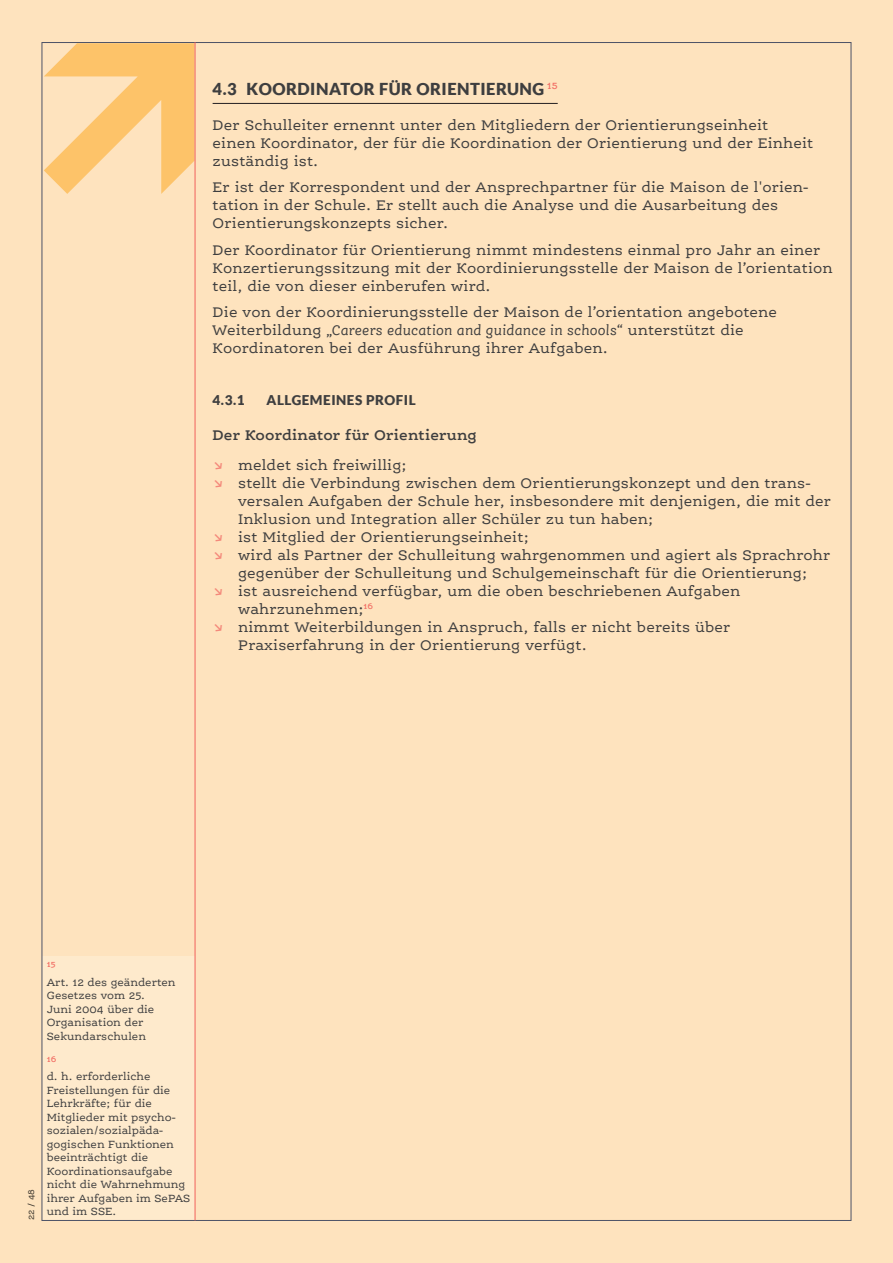
<style>
.page{position:relative;width:893px;height:1263px;background:#fee3be}
.page>*{position:absolute;margin:0;border:0;box-sizing:border-box;transform-origin:0 0}
.sous_titre_décalé{font:900 16.5px "Lato";letter-spacing:.03em;color:#3e3e3f}
.textes_courants{font:15px/18px "Ernestine Pro";letter-spacing:.01em;color:#3e3e3f}
.textes_courants-2{font:600 15px "Ernestine Pro";letter-spacing:.01em;color:#3e3e3f}
.cap_petit_titres_non{font:900 13.5px "Lato";letter-spacing:.04em;color:#3e3e3f}
.legende{font:11.25px/13.5px "Ernestine Pro";color:#3e3e3f}
.t1{font:9px "Ernestine Pro";color:#3e3e3f}
.textes_courants-3{font:600 8.7px "Ernestine Pro";color:#f27167}
.s1{font-style:italic}
.s2{font-weight:600;color:#f4897b}
.s3{font-weight:600}
</style>
<div class="page">
<div style="left:43px;top:957px;width:152px;height:263px;background:#feeacc"></div>
<hr style="left:213px;top:103px;width:345px;height:1px;background:#231f20">
<svg style="left:44px;top:43px;width:150px;height:151px"></svg>
<hr style="left:195px;top:42px;width:1px;height:1178px;background:#f1615c">
<p class="sous_titre_décalé" style="left:213px;top:79px;width:347px">4.3 KOORDINATOR FÜR ORIENTIERUNG <sup>15</sup></p>
<p class="textes_courants" style="left:213px;top:115px;width:602px">Der Schulleiter ernennt unter den Mitgliedern der Orientierungseinheit einen Koordinator, der für die Koordination der Orientierung und der Einheit zuständig ist.</p>
<p class="textes_courants" style="left:213px;top:178px;width:597px">Er ist der Korrespondent und der Ansprechpartner für die Maison de l'orien&shy;tation in der Schule. Er stellt auch die Analyse und die Ausarbeitung des<br>Orientierungskonzepts sicher.</p>
<p class="textes_courants" style="left:213px;top:240px;width:622px">Der Koordinator für Orientierung nimmt mindestens einmal pro Jahr an einer<br>Konzertierungssitzung mit der Koordinierungsstelle der Maison de l’orientation teil, die von dieser einberufen wird.</p>
<p class="textes_courants" style="left:213px;top:303px;width:566px">Die von der Koordinierungsstelle der Maison de l’orientation angebotene<br>Weiterbildung <span class="s1">„Careers education and guidance in schools“</span> unterstützt die<br>Koordinatoren bei der Ausführung ihrer Aufgaben.</p>
<p class="cap_petit_titres_non" style="left:213px;top:392px;width:34px">4.3.1</p>
<p class="cap_petit_titres_non" style="left:267px;top:392px;width:151px">ALLGEMEINES PROFIL</p>
<p class="textes_courants-2" style="left:213px;top:425px;width:266px">Der Koordinator für Orientierung</p>
<p class="textes_courants" style="left:213px;top:456px;width:195px"><span class="s2">↘</span> meldet sich freiwillig;</p>
<p class="textes_courants" style="left:238px;top:474px;width:594px;text-indent:-26px"><span class="s2">↘</span> stellt die Verbindung zwischen dem Orientierungskonzept und den trans&shy;versalen Aufgaben der Schule her, insbesondere mit denjenigen, die mit der<br>Inklusion und Integration aller Schüler zu tun haben;</p>
<p class="textes_courants" style="left:213px;top:528px;width:318px"><span class="s2">↘</span> ist Mitglied der Orientierungseinheit;</p>
<p class="textes_courants" style="left:213px;top:546px;width:619px;text-align:center"><span class="s2">↘</span> wird als Partner der Schulleitung wahrgenommen und agiert als Sprachrohr gegenüber der Schulleitung und Schulgemeinschaft für die Orientierung;</p>
<p class="textes_courants" style="left:238px;top:582px;width:504px;text-indent:-26px"><span class="s2">↘</span> ist ausreichend verfügbar, um die oben beschriebenen Aufgaben wahrzunehmen;<sup>16</sup></p>
<p class="textes_courants" style="left:238px;top:618px;width:494px;text-indent:-26px"><span class="s2">↘</span> nimmt Weiterbildungen in Anspruch, falls er nicht bereits über<br>Praxiserfahrung in der Orientierung verfügt.</p>
<p class="t1" style="left:26px;top:1220px;width:33px;rotate:-90deg">22 <span class="s3">/</span> 48</p>
<p class="textes_courants-3" style="left:47px;top:959px;width:10px">15</p>
<p class="legende" style="left:47px;top:975px;width:130px">Art. 12 des geänderten<br>Gesetzes vom 25.<br>Juni 2004 über die<br>Organisation der<br>Sekundarschulen</p>
<p class="textes_courants-3" style="left:47px;top:1053px;width:11px">16</p>
<p class="legende" style="left:47px;top:1070px;width:145px">d. h. erforderliche<br>Freistellungen für die<br>Lehrkräfte; für die<br>Mitglieder mit psycho&shy;sozialen/sozialpäda&shy;gogischen Funktionen beeinträchtigt die<br>Koordinationsaufgabe nicht die Wahrnehmung ihrer Aufgaben im SePAS und im SSE.</p>
</div>
